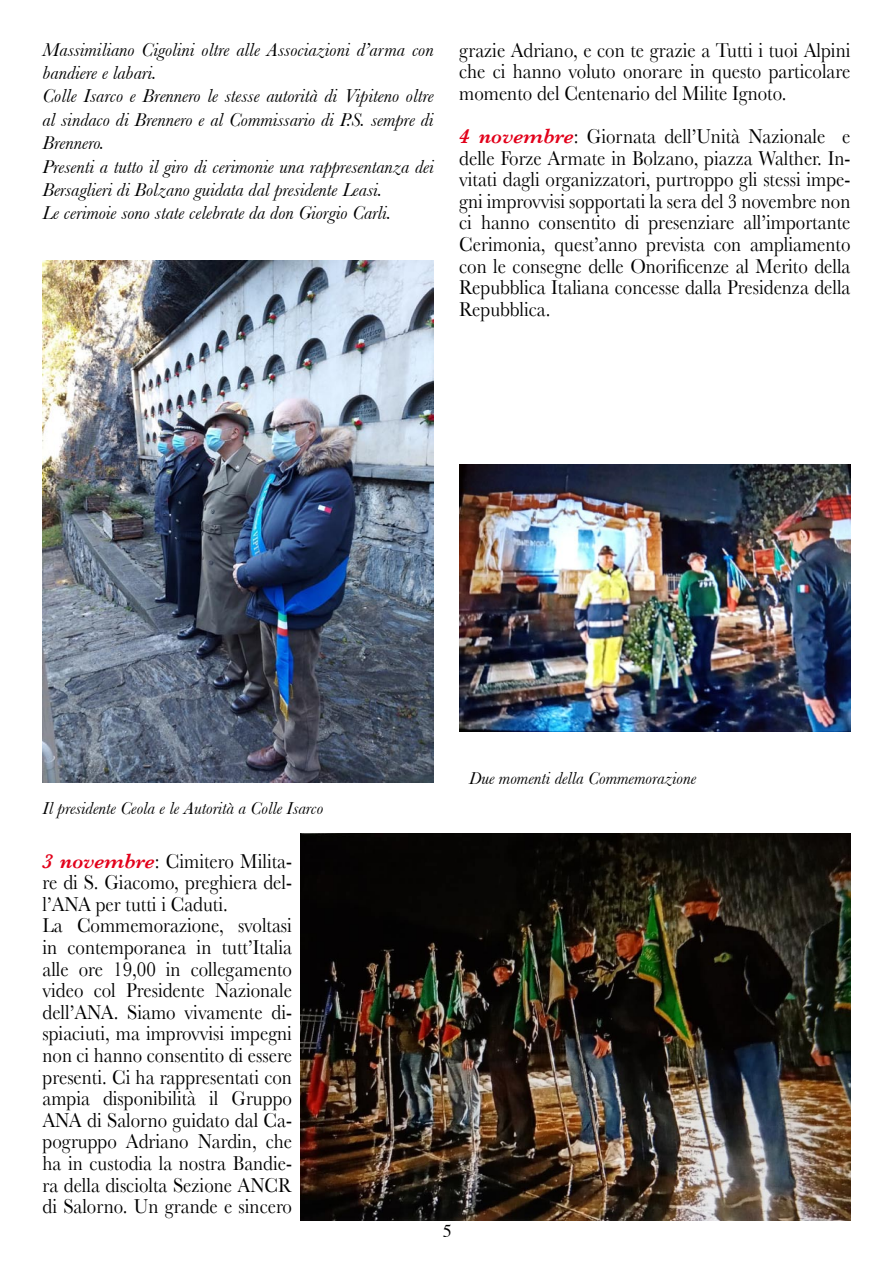
<style>
.page{position:relative;width:893px;height:1263px;background:#fff}
.page>*{position:absolute;margin:0;border:0;box-sizing:border-box;transform-origin:0 0}
.t1{font:21px/21.6px "Baskerville";color:#000;text-align:justify;scale:.9 1}
.t2{font:italic 19.5px/23.4px "Baskerville";color:#000}
.t3{font:italic 18px "Baskerville";color:#000}
.s1{font-weight:600;font-style:italic;color:#e2001a}
</style>
<div class="page">
<img style="left:43px;top:260px;width:391px;height:522px">
<img style="left:300px;top:833px;width:550px;height:387px">
<img style="left:459px;top:464px;width:391px;height:267px">
<p class="t2" style="left:43px;top:37px;width:393px">Massimiliano Cigolini oltre alle Associazioni d’arma con bandiere e labari.<br>Colle Isarco e Brennero le stesse autorità di Vipiteno oltre al sindaco di Brennero e al Commissario di P.S. sempre di Brennero.<br>Presenti a tutto il giro di cerimonie una rappresentanza dei Bersaglieri di Bolzano guidata dal presidente Leasi.<br>Le cerimoie sono state celebrate da don Giorgio Carli.</p>
<p class="t1" style="left:459px;top:39px;width:436px">grazie Adriano, e con te grazie a Tutti i tuoi Alpini che ci hanno voluto onorare in questo particolare momento del Centenario del Milite Ignoto.</p>
<p class="t1" style="left:459px;top:125px;width:436px"><span class="s1">4 novembre</span>: Giornata dell’Unità Nazionale e delle Forze Armate in Bolzano, piazza Walther. In&shy;vitati dagli organizzatori, purtroppo gli stessi impe&shy;gni improvvisi sopportati la sera del 3 novembre non ci hanno consentito di presenziare all’importante Cerimonia, quest’anno prevista con ampliamento con le consegne delle Onorificenze al Merito della Repubblica Italiana concesse dalla Presidenza della Repubblica.</p>
<p class="t3" style="left:43px;top:797px;width:282px">Il presidente Ceola e le Autoritàa Colle Isarco</p>
<p class="t1" style="left:43px;top:850px;width:279px;text-align:left"><span class="s1">3 novembre</span>: Cimitero Milita&shy;re di S. Giacomo, preghiera del&shy;l’ANA per tutti i Caduti.<br>La Commemorazione, svoltasi in contemporanea in tutt’Italia alle ore 19,00 in collegamento video col Presidente Nazionale dell’ANA. Siamo vivamente di&shy;spiaciuti, ma improvvisi impegni non ci hanno consentito di essere presenti. Ci ha rappresentati con ampia disponibilità il Gruppo<br>ANA di Salorno guidato dal Ca&shy;pogruppo Adriano Nardin, che ha in custodia la nostra Bandie&shy;ra della disciolta Sezione ANCR di Salorno. Un grande e sincero</p>
<p class="t3" style="left:469px;top:768px;width:229px">Due momenti della Commemorazione</p>
</div>
